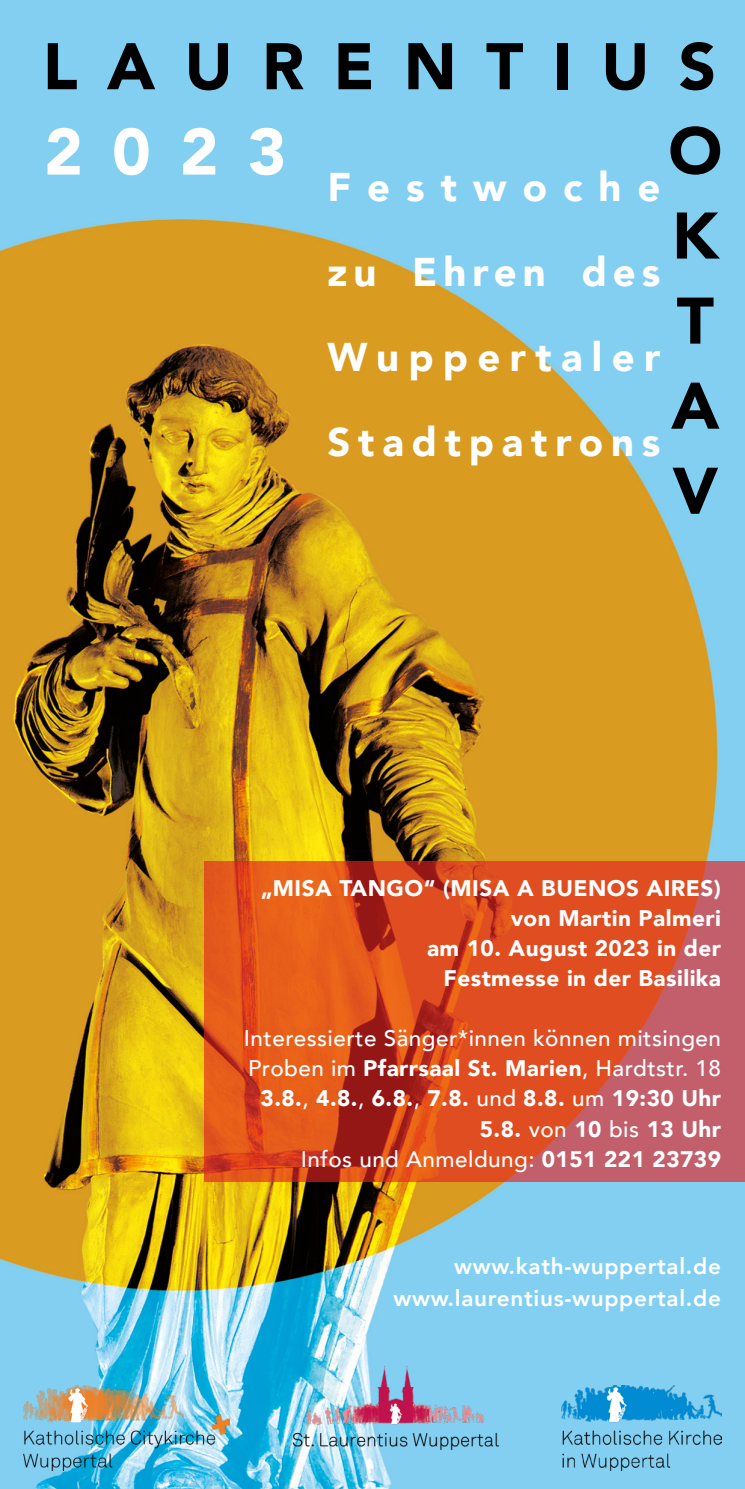
<style>
.page{position:relative;width:745px;height:1489px;background:#fff}
.page>*{position:absolute;margin:0;border:0;box-sizing:border-box;transform-origin:0 0}
.t1{font:900 65px/84.8px "Avenir";letter-spacing:.45em;color:#000}
.t2{font:900 65px "Avenir";color:#fff}
.t3{font:900 40px/85px "Avenir";letter-spacing:.205em;color:#fff;text-align:justify}
.t4{font:500 22.5px/30px "Avenir";letter-spacing:.02em;color:#fff;text-align:right}
.t5{font:900 22.5px/30px "Avenir";letter-spacing:.02em;color:#fff;text-align:right}
.t6{font:800 22.5px/32.5px "Avenir";letter-spacing:.03em;color:#fff;text-align:right}
.s1{font-weight:900}
</style>
<div class="page">
<img style="left:0;top:0;width:744px;height:1488px">
<img style="left:561px;top:1384px;width:159px;height:86px">
<img style="left:24px;top:1384px;width:206px;height:86px">
<svg style="left:204px;top:861px;width:540px;height:321px;background:#d5502c"></svg>
<img style="left:292px;top:1364px;width:206px;height:85px">
<h1 class="t1" style="left:667px;top:23px;width:56px;text-indent:-625px">LAURENTIUS<br>O<br>K<br>T<br>A<br>V</h1>
<h1 class="t2" style="left:44px;top:96px;width:243px">2023</h1>
<h2 class="t3" style="left:327px;top:144px;width:334px">Festwoche zu Ehren des Wuppertaler Stadtpatrons</h2>
<p class="t5" style="left:260px;top:872px;width:461px">„MISA TANGO“ (MISA A BUENOS AIRES) von Martin Palmeri<br>am 10. August 2023 in der<br>Festmesse in der Basilika</p>
<p class="t4" style="left:244px;top:1022px;width:478px">Interessierte Sänger*innen können mitsingen Proben im <span class="s1">Pfarrsaal St. Marien</span>, Hardtstr. 18<br><span class="s1">3.8.</span>, <span class="s1">4.8.</span>, <span class="s1">6.8.</span>, <span class="s1">7.8.</span> und <span class="s1">8.8.</span> um <span class="s1">19:30 Uhr 5.8.</span> von <span class="s1">10</span> bis <span class="s1">13 Uhr<br></span>Infos und Anmeldung: <span class="s1">0151 221 23739</span></p>
<p class="t6" style="left:393px;top:1249px;width:329px">www.kath-wuppertal.de www.laurentius-wuppertal.de</p>
</div>
